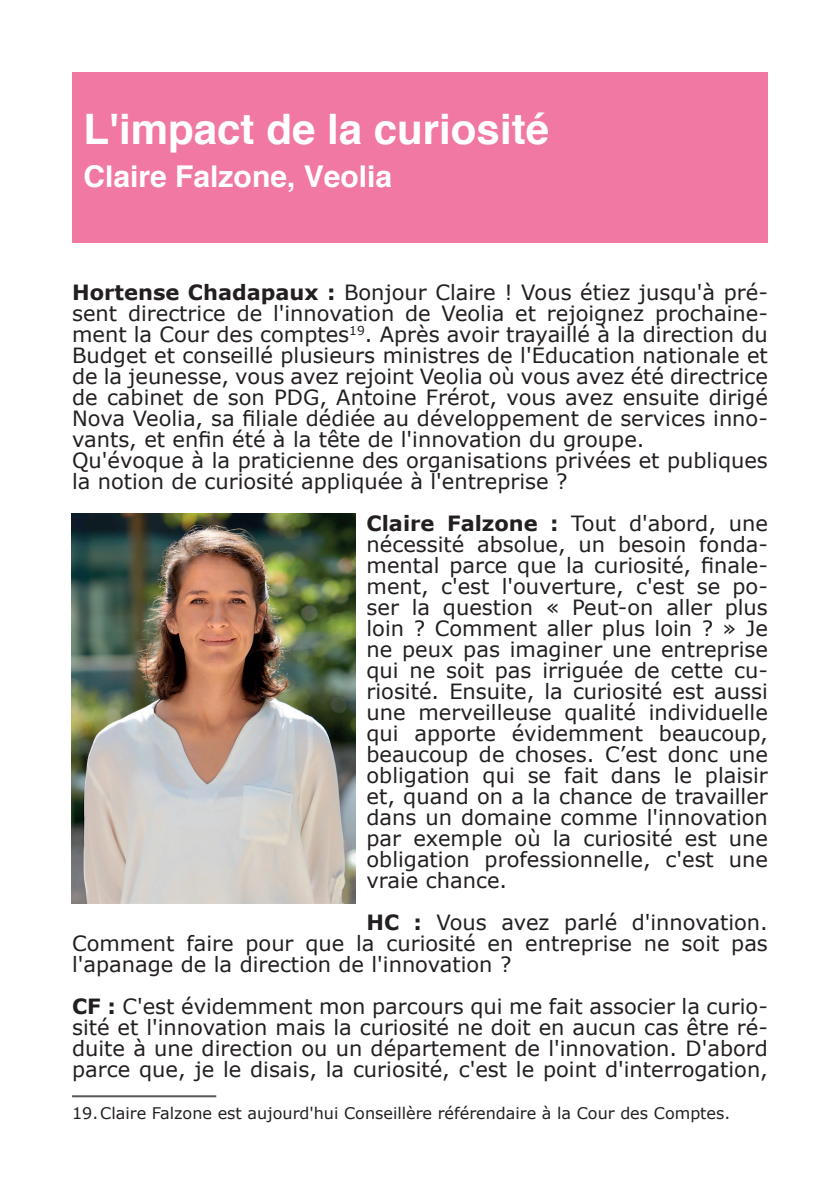
<style>
.page{position:relative;width:840px;height:1191px;background:#fff}
.page>*{position:absolute;margin:0;border:0;box-sizing:border-box;transform-origin:0 0}
.t1{font:700 42px "Helvetica";color:#fff}
.t2{font:700 30px "Helvetica";color:#fff}
.t3{font:21px/21px "Verdana";color:#231f20;text-align:justify}
.t4{font:16px "Verdana";color:#231f20}
.s1{font-weight:700}
</style>
<div class="page">
<hr style="left:72px;top:1095px;width:144px;height:2px;background:#57585a">
<img style="left:71px;top:513px;width:284px;height:390px">
<div style="left:72px;top:72px;width:695px;height:170px;background:#f178a3"></div>
<h1 class="t1" style="left:83px;top:103px;width:467px">L'impact de la curiosité</h1>
<h2 class="t2" style="left:83px;top:157px;width:310px">Claire Falzone, Veolia</h2>
<p class="t3" style="left:72px;top:281px;width:697px;text-align:left"><span class="s1">Hortense Chadapaux :</span> Bonjour Claire ! Vous étiez jusqu'à pré&shy;sent directrice de l'innovation de Veolia et rejoignez prochaine&shy;ment la Cour des comptes<sup>19</sup>. Après avoir travaillé à la direction du Budget et conseillé plusieurs ministres de l'Éducation nationale et de la jeunesse, vous avez rejoint Veolia où vous avez été directrice de cabinet de son PDG, Antoine Frérot, vous avez ensuite dirigé Nova Veolia, sa filiale dédiée au développement de services inno&shy;vants, et enfin été à la tête de l'innovation du groupe.<br>Qu'évoque à la praticienne des organisations privées et publiques la notion de curiosité appliquée à l'entreprise ?</p>
<p class="t3" style="left:366px;top:512px;width:402px"><span class="s1">Claire Falzone :</span> Tout d'abord, une nécessité absolue, un besoin fonda&shy;mental parce que la curiosité, finale&shy;ment, c'est l'ouverture, c'est se po&shy;ser la question « Peut-on aller plus loin ? Comment aller plus loin ? » Je ne peux pas imaginer une entreprise qui ne soit pas irriguée de cette cu&shy;riosité. Ensuite, la curiosité est aussi une merveilleuse qualité individuelle qui apporte évidemment beaucoup, beaucoup de choses. C’est donc une obligation qui se fait dans le plaisir et, quand on a la chance de travailler dans un domaine comme l'innovation par exemple où la curiosité est une obligation professionnelle, c'est une vraie chance.</p>
<p class="t3" style="left:72px;top:911px;width:697px;text-indent:294px"><span class="s1">HC :</span> Vous avez parlé d'innovation.<br>Comment faire pour que la curiosité en entreprise ne soit pas l'apanage de la direction de l'innovation ?</p>
<p class="t3" style="left:72px;top:995px;width:697px"><span class="s1">CF :</span> C'est évidemment mon parcours qui me fait associer la curio&shy;sité et l'innovation mais la curiosité ne doit en aucun cas être ré&shy;duite à une direction ou un département de l'innovation. D'abord parce que, je le disais, la curiosité, c'est le point d'interrogation,</p>
<p class="t4" style="left:72px;top:1102px;width:659px">19.Claire Falzone est aujourd'hui Conseillère référendaire à la Cour des Comptes.</p>
</div>
